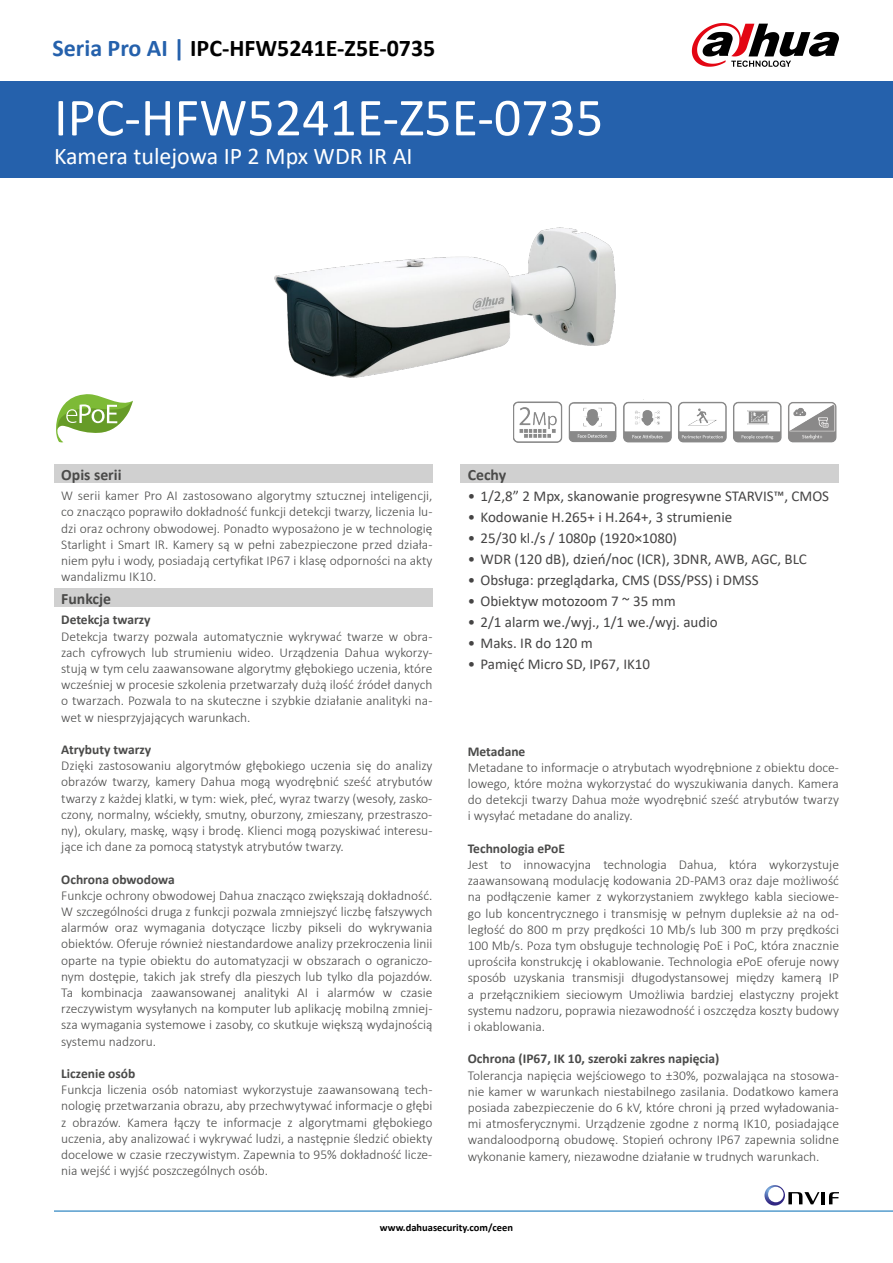
<style>
.page{position:relative;width:893px;height:1263px;background:#fff}
.page>*{position:absolute;margin:0;border:0;box-sizing:border-box;transform-origin:0 0}
.t1{font:54px "Calibri";color:#fff}
.t2{font:700 24px "Calibri";color:#000}
.t3{font:24px "Calibri";color:#fff}
.t4{font:700 15.75px "Calibri";color:#4a4a49}
.t5{font:15px "Calibri";color:#454444}
.t6{font:300 13.5px/16.2px "Calibri";color:#4a4a49;text-align:justify}
.t7{font:700 13.5px "Calibri";color:#4a4a49}
.t8{font:700 10.5px "Calibri";color:#000}
.s1{color:#2561ac}
</style>
<div class="page">
<div style="left:0;top:81px;width:893px;height:97px;background:#2561ac"></div>
<svg style="left:692px;top:23px;width:147px;height:44px"></svg>
<div style="left:54px;top:465px;width:378px;height:18px;background:#d0d0d0"></div>
<div style="left:54px;top:589px;width:378px;height:18px;background:#d0d0d0"></div>
<hr style="left:54px;top:1211px;width:839px;height:1px;background:#006bb4">
<img style="left:274px;top:227px;width:342px;height:151px">
<hr style="left:821px;top:1192px;width:4px;height:12px;background:#000">
<svg style="left:829px;top:1192px;width:10px;height:12px"></svg>
<svg style="left:764px;top:1185px;width:55px;height:20px"></svg>
<img style="left:513px;top:401px;width:324px;height:41px">
<div style="left:460px;top:465px;width:379px;height:18px;background:#d0d0d0"></div>
<svg style="left:56px;top:394px;width:77px;height:49px"></svg>
<h2 class="t2" style="left:53px;top:31px;width:384px"><span class="s1">Seria Pro AI |</span> IPC-HFW5241E-Z5E-0735</h2>
<h1 class="t1" style="left:54px;top:80px;width:551px">IPC-HFW5241E-Z5E-0735</h1>
<h2 class="t3" style="left:54px;top:139px;width:360px">Kamera tulejowa IP 2 Mpx WDR IR AI</h2>
<p class="t4" style="left:61px;top:463px;width:62px">Opis serii</p>
<p class="t6" style="left:61px;top:487px;width:373px">W serii kamer Pro AI zastosowano algorytmy sztucznej inteligencji, co znacząco poprawiło dokładność funkcji detekcji twarzy, liczenia lu&shy;dzi oraz ochrony obwodowej. Ponadto wyposażono je w technologię Starlight i Smart IR. Kamery są w pełni zabezpieczone przed działa&shy;niem pyłu i wody, posiadają certyfikat IP67 i klasę odporności na akty wandalizmu IK10.</p>
<p class="t7" style="left:61px;top:610px;width:91px">Detekcja twarzy</p>
<p class="t6" style="left:61px;top:628px;width:373px">Detekcja twarzy pozwala automatycznie wykrywać twarze w obra&shy;zach cyfrowych lub strumieniu wideo. Urządzenia Dahua wykorzy&shy;stują w tym celu zaawansowane algorytmy głębokiego uczenia, które wcześniej w procesie szkolenia przetwarzały dużą ilość źródeł danych o twarzach. Pozwala to na skuteczne i szybkie działanie analityki na&shy;wet w niesprzyjających warunkach.</p>
<p class="t7" style="left:61px;top:740px;width:92px">Atrybuty twarzy</p>
<p class="t6" style="left:61px;top:757px;width:373px">Dzięki zastosowaniu algorytmów głębokiego uczenia się do analizy obrazów twarzy, kamery Dahua mogą wyodrębnić sześć atrybutów twarzy z każdej klatki, w tym: wiek, płeć, wyraz twarzy (wesoły, zasko&shy;czony, normalny, wściekły, smutny, oburzony, zmieszany, przestraszo&shy;ny), okulary, maskę, wąsy i brodę. Klienci mogą pozyskiwać interesu&shy;jące ich dane za pomocą statystyk atrybutów twarzy.</p>
<p class="t7" style="left:61px;top:869px;width:115px">Ochrona obwodowa</p>
<p class="t6" style="left:61px;top:887px;width:373px">Funkcje ochrony obwodowej Dahua znacząco zwiększają dokładność.<br>W szczególności druga z funkcji pozwala zmniejszyć liczbę fałszywych alarmów oraz wymagania dotyczące liczby pikseli do wykrywania obiektów. Oferuje również niestandardowe analizy przekroczenia linii oparte na typie obiektu do automatyzacji w obszarach o ograniczo&shy;nym dostępie, takich jak strefy dla pieszych lub tylko dla pojazdów.<br>Ta kombinacja zaawansowanej analityki AI i alarmów w czasie rzeczywistym wysyłanych na komputer lub aplikację mobilną zmniej&shy;sza wymagania systemowe i zasoby, co skutkuje większą wydajnością systemu nadzoru.</p>
<p class="t7" style="left:61px;top:1064px;width:76px">Liczenie osób</p>
<p class="t6" style="left:61px;top:1081px;width:373px">Funkcja liczenia osób natomiast wykorzystuje zaawansowaną tech&shy;nologię przetwarzania obrazu, aby przechwytywać informacje o głębi z obrazów. Kamera łączy te informacje z algorytmami głębokiego uczenia, aby analizować i wykrywać ludzi, a następnie śledzić obiekty docelowe w czasie rzeczywistym. Zapewnia to 95% dokładność licze&shy;nia wejść i wyjść poszczególnych osób.</p>
<p class="t4" style="left:61px;top:587px;width:51px">Funkcje</p>
<p class="t4" style="left:468px;top:463px;width:40px">Cechy</p>
<p class="t5" style="left:468px;top:486px;width:363px">• 1/2,8” 2 Mpx, skanowanie progresywne STARVIS™, CMOS</p>
<p class="t5" style="left:468px;top:507px;width:266px">• Kodowanie H.265+ i H.264+, 3 strumienie</p>
<p class="t5" style="left:468px;top:528px;width:211px">• 25/30 kl./s / 1080p (1920×1080)</p>
<p class="t5" style="left:468px;top:549px;width:341px">• WDR (120 dB), dzień/noc (ICR), 3DNR, AWB, AGC, BLC</p>
<p class="t5" style="left:468px;top:570px;width:292px">• Obsługa: przeglądarka, CMS (DSS/PSS) i DMSS</p>
<p class="t5" style="left:468px;top:591px;width:209px">• Obiektyw motozoom 7 ~ 35 mm</p>
<p class="t5" style="left:468px;top:612px;width:251px">• 2/1 alarm we./wyj., 1/1 we./wyj. audio</p>
<p class="t5" style="left:468px;top:633px;width:127px">• Maks. IR do 120 m</p>
<p class="t5" style="left:468px;top:654px;width:184px">• Pamięć Micro SD, IP67, IK10</p>
<p class="t7" style="left:468px;top:741px;width:59px">Metadane</p>
<p class="t6" style="left:468px;top:759px;width:373px">Metadane to informacje o atrybutach wyodrębnione z obiektu doce&shy;lowego, które można wykorzystać do wyszukiwania danych. Kamera do detekcji twarzy Dahua może wyodrębnić sześć atrybutów twarzy i wysyłać metadane do analizy.</p>
<p class="t7" style="left:468px;top:839px;width:99px">Technologia ePoE</p>
<p class="t6" style="left:468px;top:856px;width:373px">Jest to innowacyjna technologia Dahua, która wykorzystuje zaawansowaną modulację kodowania 2D-PAM3 oraz daje możliwość na podłączenie kamer z wykorzystaniem zwykłego kabla sieciowe&shy;go lub koncentrycznego i transmisję w pełnym dupleksie aż na od&shy;ległość do 800 m przy prędkości 10 Mb/s lub 300 m przy prędkości 100 Mb/s. Poza tym obsługuje technologię PoE i PoC, która znacznie uprościła konstrukcję i okablowanie. Technologia ePoE oferuje nowy sposób uzyskania transmisji długodystansowej między kamerą IP a przełącznikiem sieciowym Umożliwia bardziej elastyczny projekt systemu nadzoru, poprawia niezawodność i oszczędza koszty budowy i okablowania.</p>
<p class="t7" style="left:468px;top:1049px;width:253px">Ochrona (IP67, IK 10, szeroki zakres napięcia)</p>
<p class="t6" style="left:468px;top:1067px;width:373px">Tolerancja napięcia wejściowego to ±30%, pozwalająca na stosowa&shy;nie kamer w warunkach niestabilnego zasilania. Dodatkowo kamera posiada zabezpieczenie do 6 kV, które chroni ją przed wyładowania&shy;mi atmosferycznymi. Urządzenie zgodne z normą IK10, posiadające wandaloodporną obudowę. Stopień ochrony IP67 zapewnia solidne wykonanie kamery, niezawodne działanie w trudnych warunkach.</p>
<p class="t8" style="left:380px;top:1220px;width:135px">www.dahuasecurity.com/ceen</p>
</div>
